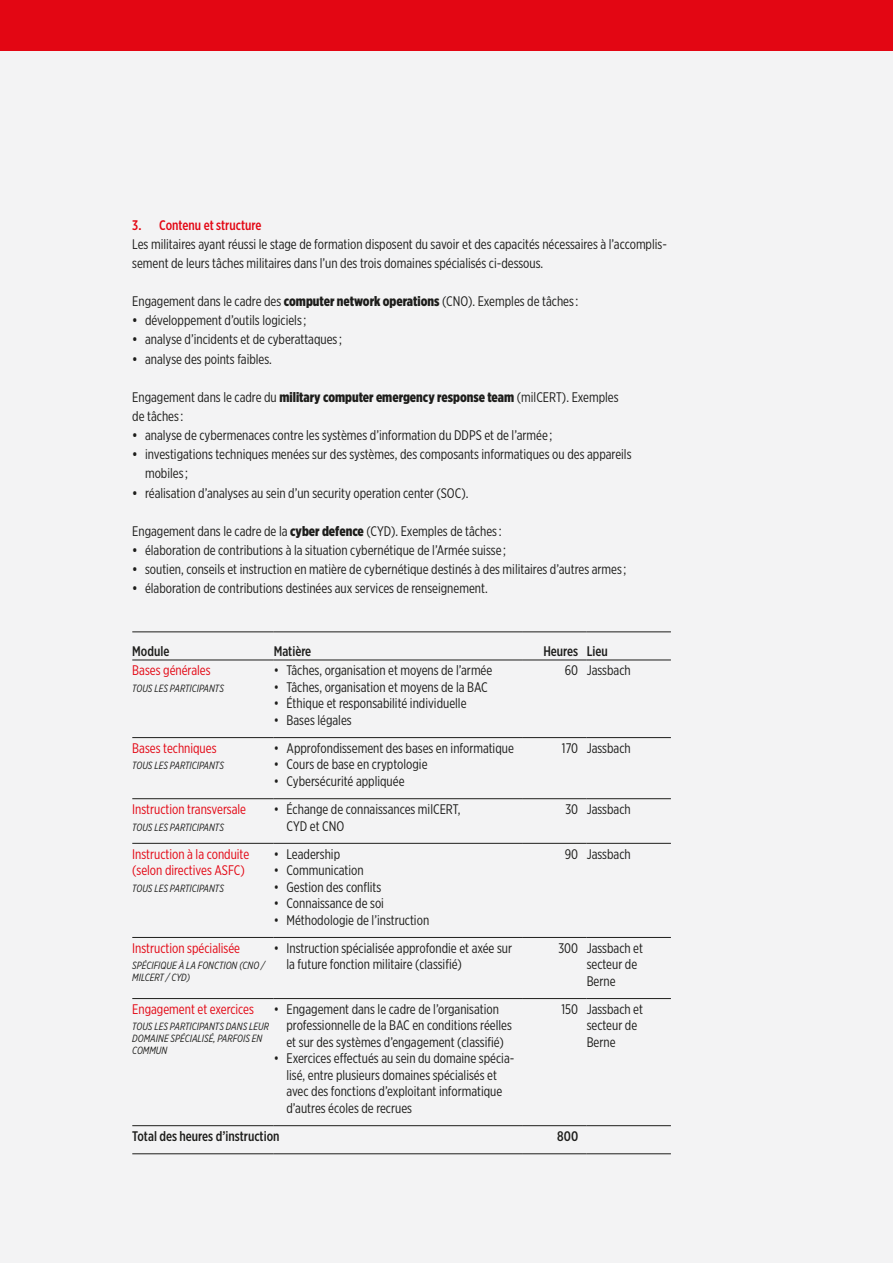
<style>
.page{position:relative;width:893px;height:1263px;background:#f3f3f4}
.page>*{position:absolute;margin:0;border:0;box-sizing:border-box;transform-origin:0 0}
.Grundtext{font:13.8px/16.5px "Gotham X Narrow";color:#1d1d1b}
.Tabelle_Inhalt{font:13.8px "Gotham X Narrow";color:#e30613}
.Tabelle_Inhalt-2{font:13.8px/16.5px "Gotham X Narrow";color:#1d1d1b}
.Tabelle_Inhalt-3{font:500 13.8px "Gotham X Narrow";color:#1d1d1b}
.t1{font:500 13.8px "Gotham X Narrow";color:#e30613}
.Book_Italic_Versal_7{font:italic 10.5px/12px "Gotham X Narrow";color:#1d1d1b}
.s1{font-weight:900}
.s2{font-weight:500}
</style>
<div class="page">
<div style="left:0;top:0;width:893px;height:51px;background:#e30613"></div>
<hr style="left:132px;top:631px;width:142px;height:1px;background:#1d1d1b">
<hr style="left:274px;top:631px;width:249px;height:1px;background:#1d1d1b">
<hr style="left:523px;top:631px;width:64px;height:1px;background:#1d1d1b">
<hr style="left:587px;top:631px;width:84px;height:1px;background:#1d1d1b">
<hr style="left:132px;top:660px;width:142px;height:1px;background:#1d1d1b">
<hr style="left:274px;top:660px;width:249px;height:1px;background:#1d1d1b">
<hr style="left:523px;top:660px;width:64px;height:1px;background:#1d1d1b">
<hr style="left:587px;top:660px;width:84px;height:1px;background:#1d1d1b">
<hr style="left:132px;top:737px;width:142px;height:1px;background:#1d1d1b">
<hr style="left:274px;top:737px;width:249px;height:1px;background:#1d1d1b">
<hr style="left:523px;top:737px;width:64px;height:1px;background:#1d1d1b">
<hr style="left:587px;top:737px;width:84px;height:1px;background:#1d1d1b">
<hr style="left:132px;top:798px;width:142px;height:1px;background:#1d1d1b">
<hr style="left:274px;top:798px;width:249px;height:1px;background:#1d1d1b">
<hr style="left:523px;top:798px;width:64px;height:1px;background:#1d1d1b">
<hr style="left:587px;top:798px;width:84px;height:1px;background:#1d1d1b">
<hr style="left:132px;top:843px;width:142px;height:1px;background:#1d1d1b">
<hr style="left:274px;top:843px;width:249px;height:1px;background:#1d1d1b">
<hr style="left:523px;top:843px;width:64px;height:1px;background:#1d1d1b">
<hr style="left:587px;top:843px;width:84px;height:1px;background:#1d1d1b">
<hr style="left:132px;top:937px;width:142px;height:1px;background:#1d1d1b">
<hr style="left:274px;top:937px;width:249px;height:1px;background:#1d1d1b">
<hr style="left:523px;top:937px;width:64px;height:1px;background:#1d1d1b">
<hr style="left:587px;top:937px;width:84px;height:1px;background:#1d1d1b">
<hr style="left:132px;top:998px;width:142px;height:1px;background:#1d1d1b">
<hr style="left:274px;top:998px;width:249px;height:1px;background:#1d1d1b">
<hr style="left:523px;top:998px;width:64px;height:1px;background:#1d1d1b">
<hr style="left:587px;top:998px;width:84px;height:1px;background:#1d1d1b">
<hr style="left:132px;top:1125px;width:142px;height:1px;background:#1d1d1b">
<hr style="left:274px;top:1125px;width:249px;height:1px;background:#1d1d1b">
<hr style="left:523px;top:1125px;width:64px;height:1px;background:#1d1d1b">
<hr style="left:587px;top:1125px;width:84px;height:1px;background:#1d1d1b">
<hr style="left:132px;top:1153px;width:142px;height:1px;background:#1d1d1b">
<hr style="left:274px;top:1153px;width:249px;height:1px;background:#1d1d1b">
<hr style="left:523px;top:1153px;width:64px;height:1px;background:#1d1d1b">
<hr style="left:587px;top:1153px;width:84px;height:1px;background:#1d1d1b">
<p class="t1" style="left:132px;top:216px;width:131px">3. Contenu et structure</p>
<p class="Grundtext" style="left:132px;top:234px;width:536px;line-height:19.2px">Les militaires ayant réussi le stage de formation disposent du savoir et des capacités nécessaires à l’accomplis&shy;sement de leurs tâches militaires dans l’un des trois domaines spécialisés ci-dessous.</p>
<p class="Grundtext" style="left:132px;top:293px;width:448px">Engagement dans le cadre des <span class="s1">computer network operations</span> (CNO). Exemples de tâches :</p>
<p class="Grundtext" style="left:132px;top:312px;width:176px"><span class="s2">•</span> développement d’outils logiciels ;</p>
<p class="Grundtext" style="left:132px;top:331px;width:211px"><span class="s2">•</span> analyse d’incidents et de cyberattaques ;</p>
<p class="Grundtext" style="left:132px;top:350px;width:141px"><span class="s2">•</span> analyse des points faibles.</p>
<p class="Grundtext" style="left:132px;top:387px;width:488px;line-height:19.2px">Engagement dans le cadre du <span class="s1">military computer emergency response team</span> (milCERT). Exemples de tâches :</p>
<p class="Grundtext" style="left:132px;top:427px;width:422px"><span class="s2">•</span> analyse de cybermenaces contre les systèmes d’information du DDPS et de l’armée ;</p>
<p class="Grundtext" style="left:145px;top:445px;width:488px;line-height:19.2px;text-indent:-13px"><span class="s2">•</span> investigations techniques menées sur des systèmes, des composants informatiques ou des appareils mobiles ;</p>
<p class="Grundtext" style="left:132px;top:484px;width:338px"><span class="s2">•</span> réalisation d’analyses au sein d’un security operation center (SOC).</p>
<p class="Grundtext" style="left:132px;top:522px;width:371px">Engagement dans le cadre de la <span class="s1">cyber defence</span> (CYD). Exemples de tâches :</p>
<p class="Grundtext" style="left:132px;top:542px;width:375px"><span class="s2">•</span> élaboration de contributions à la situation cybernétique de l’Armée suisse ;</p>
<p class="Grundtext" style="left:132px;top:561px;width:496px"><span class="s2">•</span> soutien, conseils et instruction en matière de cybernétique destinés à des militaires d’autres armes ;</p>
<p class="Grundtext" style="left:132px;top:580px;width:357px"><span class="s2">•</span> élaboration de contributions destinées aux services de renseignement.</p>
<p class="Tabelle_Inhalt-3" style="left:132px;top:642px;width:39px">Module</p>
<p class="Tabelle_Inhalt-3" style="left:274px;top:642px;width:39px">Matière</p>
<p class="Tabelle_Inhalt-3" style="left:543px;top:642px;width:36px">Heures</p>
<p class="Tabelle_Inhalt-3" style="left:587px;top:642px;width:23px">Lieu</p>
<p class="Tabelle_Inhalt" style="left:132px;top:662px;width:80px">Bases générales</p>
<p class="Book_Italic_Versal_7" style="left:132px;top:682px;width:93px">TOUS LES PARTICIPANTS</p>
<p class="Grundtext" style="left:274px;top:662px;width:220px">• Tâches, organisation et moyens de l’armée</p>
<p class="Grundtext" style="left:274px;top:678px;width:216px">• Tâches, organisation et moyens de la BAC</p>
<p class="Grundtext" style="left:274px;top:695px;width:194px">• Éthique et responsabilité individuelle</p>
<p class="Grundtext" style="left:274px;top:711px;width:79px">• Bases légales</p>
<p class="Tabelle_Inhalt-2" style="left:565px;top:662px;width:15px">60</p>
<p class="Tabelle_Inhalt-2" style="left:587px;top:662px;width:45px">Jassbach</p>
<p class="Tabelle_Inhalt" style="left:132px;top:740px;width:86px">Bases techniques</p>
<p class="Book_Italic_Versal_7" style="left:132px;top:759px;width:93px">TOUS LES PARTICIPANTS</p>
<p class="Grundtext" style="left:274px;top:740px;width:242px">• Approfondissement des bases en informatique</p>
<p class="Grundtext" style="left:274px;top:756px;width:155px">• Cours de base en cryptologie</p>
<p class="Grundtext" style="left:274px;top:773px;width:132px">• Cybersécurité appliquée</p>
<p class="Tabelle_Inhalt-2" style="left:562px;top:740px;width:18px">170</p>
<p class="Tabelle_Inhalt-2" style="left:587px;top:740px;width:45px">Jassbach</p>
<p class="Tabelle_Inhalt" style="left:132px;top:801px;width:115px">Instruction transversale</p>
<p class="Book_Italic_Versal_7" style="left:132px;top:821px;width:93px">TOUS LES PARTICIPANTS</p>
<p class="Grundtext" style="left:286px;top:801px;width:176px;text-indent:-13px">• Échange de connaissances milCERT,<br>CYD et CNO</p>
<p class="Tabelle_Inhalt-2" style="left:565px;top:801px;width:14px">30</p>
<p class="Tabelle_Inhalt-2" style="left:587px;top:801px;width:45px">Jassbach</p>
<p class="Tabelle_Inhalt" style="left:132px;top:846px;width:119px">Instruction à la conduite</p>
<p class="Tabelle_Inhalt" style="left:132px;top:862px;width:114px">(selon directives ASFC)</p>
<p class="Book_Italic_Versal_7" style="left:132px;top:882px;width:93px">TOUS LES PARTICIPANTS</p>
<p class="Grundtext" style="left:274px;top:845px;width:68px">• Leadership</p>
<p class="Grundtext" style="left:274px;top:862px;width:91px">• Communication</p>
<p class="Grundtext" style="left:274px;top:878px;width:109px">• Gestion des conflits</p>
<p class="Grundtext" style="left:274px;top:895px;width:112px">• Connaissance de soi</p>
<p class="Grundtext" style="left:274px;top:911px;width:157px">• Méthodologie de l’instruction</p>
<p class="Tabelle_Inhalt-2" style="left:565px;top:845px;width:15px">90</p>
<p class="Tabelle_Inhalt-2" style="left:587px;top:845px;width:45px">Jassbach</p>
<p class="Tabelle_Inhalt" style="left:132px;top:940px;width:109px">Instruction spécialisée</p>
<p class="Book_Italic_Versal_7" style="left:132px;top:959px;width:134px">SPÉCIFIQUE À LA FONCTION (CNO /<br>MILCERT / CYD)</p>
<p class="Grundtext" style="left:286px;top:939px;width:227px;text-indent:-13px">• Instruction spécialisée approfondie et axée sur la future fonction militaire (classifié)</p>
<p class="Tabelle_Inhalt-2" style="left:558px;top:939px;width:21px">300</p>
<p class="Tabelle_Inhalt-2" style="left:587px;top:939px;width:58px">Jassbach et secteur de<br>Berne</p>
<p class="Grundtext" style="left:286px;top:1000px;width:227px;text-indent:-13px">• Engagement dans le cadre de l’organisation professionnelle de la BAC en conditions réelles et sur des systèmes d’engagement (classifié)</p>
<p class="Grundtext" style="left:286px;top:1050px;width:229px;text-indent:-13px">• Exercices effectués au sein du domaine spécia&shy;lisé, entre plusieurs domaines spécialisés et avec des fonctions d’exploitant informatique d’autres écoles de recrues</p>
<p class="Tabelle_Inhalt" style="left:132px;top:1001px;width:123px">Engagement et exercices</p>
<p class="Book_Italic_Versal_7" style="left:132px;top:1020px;width:138px">TOUS LES PARTICIPANTS DANS LEUR<br>DOMAINE SPÉCIALISÉ, PARFOIS EN<br>COMMUN</p>
<p class="Tabelle_Inhalt-2" style="left:561px;top:1000px;width:18px">150</p>
<p class="Tabelle_Inhalt-2" style="left:587px;top:1000px;width:58px">Jassbach et secteur de<br>Berne</p>
<p class="Tabelle_Inhalt-3" style="left:132px;top:1128px;width:149px">Total des heures d’instruction</p>
<p class="Tabelle_Inhalt-3" style="left:557px;top:1128px;width:22px">800</p>
</div>
